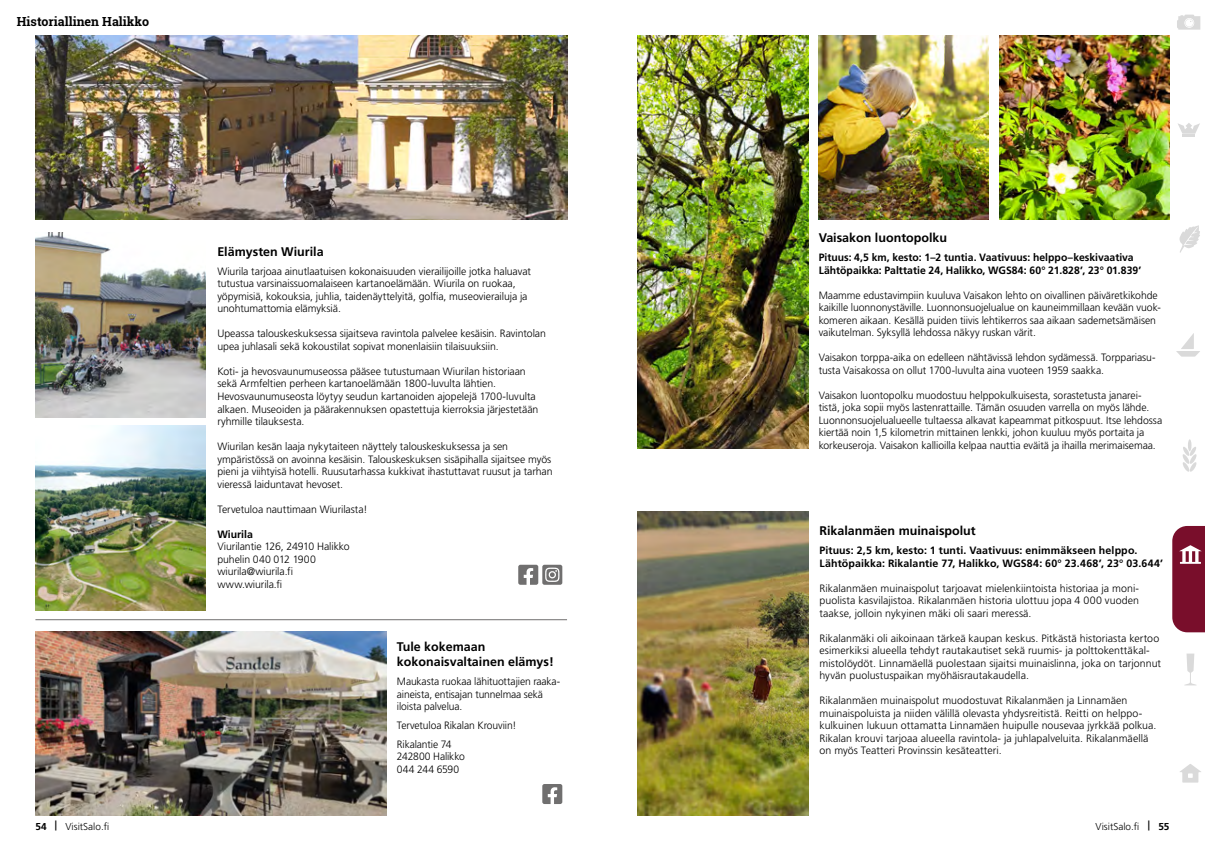
<style>
.page{position:relative;width:1205px;height:851px;background:#fff}
.page>*{position:absolute;margin:0;border:0;box-sizing:border-box;transform-origin:0 0}
.Moduulien_otsikot_H2{font:700 12.5px/15px "Frutiger LT Pro";color:#000}
.t1{font:700 12.5px "Roboto Slab";color:#000}
.Leipäteksti{font:300 10.62px/12.5px "Frutiger LT Std";letter-spacing:-.005em;color:#000}
.Leipäteksti-2{font:700 10.62px/12.5px "Frutiger LT Std";letter-spacing:.005em;color:#000}
.t2{font:300 10px "Frutiger LT Std";color:#000}
.s1{font-weight:700}
</style>
<div class="page">
<svg style="left:1172px;top:526px;width:33px;height:106px;background:#85253f"></svg>
<svg style="left:1185px;top:653px;width:11px;height:32px"></svg>
<svg style="left:1180px;top:764px;width:21px;height:18px"></svg>
<svg style="left:1179px;top:225px;width:21px;height:28px"></svg>
<svg style="left:1177px;top:15px;width:23px;height:15px"></svg>
<svg style="left:1178px;top:123px;width:22px;height:14px"></svg>
<svg style="left:1182px;top:439px;width:15px;height:33px"></svg>
<svg style="left:1176px;top:333px;width:24px;height:23px"></svg>
<svg style="left:518px;top:564px;width:44px;height:20px"></svg>
<img style="left:35px;top:233px;width:171px;height:184px">
<img style="left:35px;top:425px;width:171px;height:185px">
<img style="left:638px;top:511px;width:170px;height:304px">
<img style="left:638px;top:36px;width:170px;height:412px">
<img style="left:35px;top:631px;width:351px;height:184px">
<hr style="left:35px;top:619px;width:532px;height:1px;background:#706f6f">
<svg style="left:542px;top:784px;width:20px;height:19px"></svg>
<img style="left:35px;top:35px;width:532px;height:185px">
<img style="left:999px;top:35px;width:170px;height:185px">
<img style="left:819px;top:35px;width:170px;height:185px">
<p class="t1" style="left:17px;top:13px;width:134px">Historiallinen Halikko</p>
<p class="Moduulien_otsikot_H2" style="left:217px;top:244px;width:108px">Elämysten Wiurila</p>
<p class="Leipäteksti" style="left:217px;top:265px;width:315px">Wiurila tarjoaa ainutlaatuisen kokonaisuuden vierailijoille jotka haluavat</p>
<p class="Leipäteksti" style="left:217px;top:277px;width:300px">tutustua varsinaissuomalaiseen kartanoelämään. Wiurila on ruokaa,</p>
<p class="Leipäteksti" style="left:217px;top:290px;width:312px">yöpymisiä, kokouksia, juhlia, taidenäyttelyitä, golfia, museovierailuja ja unohtumattomia elämyksiä.</p>
<p class="Leipäteksti" style="left:217px;top:327px;width:330px">Upeassa talouskeskuksessa sijaitseva ravintola palvelee kesäisin. Ravintolan upea juhlasali sekä kokoustilat sopivat monenlaisiin tilaisuuksiin.</p>
<p class="Leipäteksti" style="left:217px;top:365px;width:322px">Koti- ja hevosvaunumuseossa pääsee tutustumaan Wiurilan historiaan sekä Armfeltien perheen kartanoelämään 1800-luvulta lähtien.<br>Hevosvaunumuseosta löytyy seudun kartanoiden ajopelejä 1700-luvulta alkaen. Museoiden ja päärakennuksen opastettuja kierroksia järjestetään ryhmille tilauksesta.</p>
<p class="Leipäteksti" style="left:217px;top:440px;width:337px">Wiurilan kesän laaja nykytaiteen näyttely talouskeskuksessa ja sen ympäristössä on avoinna kesäisin. Talouskeskuksen sisäpihalla sijaitsee myös pieni ja viihtyisä hotelli. Ruusutarhassa kukkivat ihastuttavat ruusut ja tarhan vieressä laiduntavat hevoset.</p>
<p class="Leipäteksti" style="left:217px;top:502px;width:152px">Tervetuloa nauttimaan Wiurilasta!</p>
<p class="Leipäteksti-2" style="left:217px;top:527px;width:37px">Wiurila</p>
<p class="Leipäteksti" style="left:217px;top:540px;width:134px">Viurilantie 126, 24910 Halikko</p>
<p class="Leipäteksti" style="left:217px;top:552px;width:100px">puhelin 040 012 1900</p>
<p class="Leipäteksti" style="left:217px;top:565px;width:77px">wiurila@wiurila.fi</p>
<p class="Leipäteksti" style="left:217px;top:577px;width:66px">www.wiurila.fi</p>
<p class="Moduulien_otsikot_H2" style="left:397px;top:639px;width:158px">Tule kokemaan kokonaisvaltainen elämys!</p>
<p class="Leipäteksti" style="left:397px;top:675px;width:165px">Maukasta ruokaa lähituottajien raaka&shy;aineista, entisajan tunnelmaa sekä iloista palvelua.</p>
<p class="Leipäteksti" style="left:397px;top:715px;width:121px;line-height:18.8px">Tervetuloa Rikalan Krouviin!<br>Rikalantie 74</p>
<p class="Leipäteksti" style="left:397px;top:750px;width:69px">242800 Halikko<br>044 244 6590</p>
<p class="Moduulien_otsikot_H2" style="left:819px;top:230px;width:130px">Vaisakon luontopolku</p>
<p class="Leipäteksti-2" style="left:819px;top:251px;width:324px">Pituus: 4,5 km, kesto: 1–2 tuntia. Vaativuus: helppo–keskivaativa<br>Lähtöpaikka: Palttatie 24, Halikko, WGS84: 60° 21.828’, 23° 01.839’</p>
<p class="Leipäteksti" style="left:819px;top:289px;width:344px">Maamme edustavimpiin kuuluva Vaisakon lehto on oivallinen päiväretkikohde kaikille luonnonystäville. Luonnonsuojelualue on kauneimmillaan kevään vuok&shy;komeren aikaan. Kesällä puiden tiivis lehtikerros saa aikaan sademetsämäisen vaikutelman. Syksyllä lehdossa näkyy ruskan värit.</p>
<p class="Leipäteksti" style="left:819px;top:351px;width:338px">Vaisakon torppa-aika on edelleen nähtävissä lehdon sydämessä. Torppariasu&shy;tusta Vaisakossa on ollut 1700-luvulta aina vuoteen 1959 saakka.</p>
<p class="Leipäteksti" style="left:819px;top:389px;width:345px">Vaisakon luontopolku muodostuu helppokulkuisesta, sorastetusta janarei&shy;tistä, joka sopii myös lastenrattaille. Tämän osuuden varrella on myös lähde.<br>Luonnonsuojelualueelle tultaessa alkavat kapeammat pitkospuut. Itse lehdossa kiertää noin 1,5 kilometrin mittainen lenkki, johon kuuluu myös portaita ja korkeuseroja. Vaisakon kallioilla kelpaa nauttia eväitä ja ihailla merimaisemaa.</p>
<p class="Moduulien_otsikot_H2" style="left:819px;top:523px;width:158px">Rikalanmäen muinaispolut</p>
<p class="Leipäteksti-2" style="left:819px;top:544px;width:345px">Pituus: 2,5 km, kesto: 1 tunti. Vaativuus: enimmäkseen helppo.<br>Lähtöpaikka: Rikalantie 77, Halikko, WGS84: 60° 23.468’, 23° 03.644’</p>
<p class="Leipäteksti" style="left:819px;top:581px;width:321px;text-align:justify">Rikalanmäen muinaispolut tarjoavat mielenkiintoista historiaa ja moni&shy;puolista kasvilajistoa. Rikalanmäen historia ulottuu jopa 4 000 vuoden taakse, jolloin nykyinen mäki oli saari meressä.</p>
<p class="Leipäteksti" style="left:819px;top:631px;width:343px">Rikalanmäki oli aikoinaan tärkeä kaupan keskus. Pitkästä historiasta kertoo esimerkiksi alueella tehdyt rautakautiset sekä ruumis- ja polttokenttäkal&shy;mistolöydöt. Linnamäellä puolestaan sijaitsi muinaislinna, joka on tarjonnut hyvän puolustuspaikan myöhäisrautakaudella.</p>
<p class="Leipäteksti" style="left:819px;top:694px;width:338px">Rikalanmäen muinaispolut muodostuvat Rikalanmäen ja Linnamäen muinaispoluista ja niiden välillä olevasta yhdysreitistä. Reitti on helppo&shy;kulkuinen lukuun ottamatta Linnamäen huipulle nousevaa jyrkkää polkua.<br>Rikalan krouvi tarjoaa alueella ravintola- ja juhlapalveluita. Rikalanmäellä on myös Teatteri Provinssin kesäteatteri.</p>
<p class="t2" style="left:35px;top:820px;width:75px"><span class="s1">54 |</span> VisitSalo.fi</p>
<p class="t2" style="left:1095px;top:820px;width:75px">VisitSalo.fi <span class="s1">| 55</span></p>
</div>
